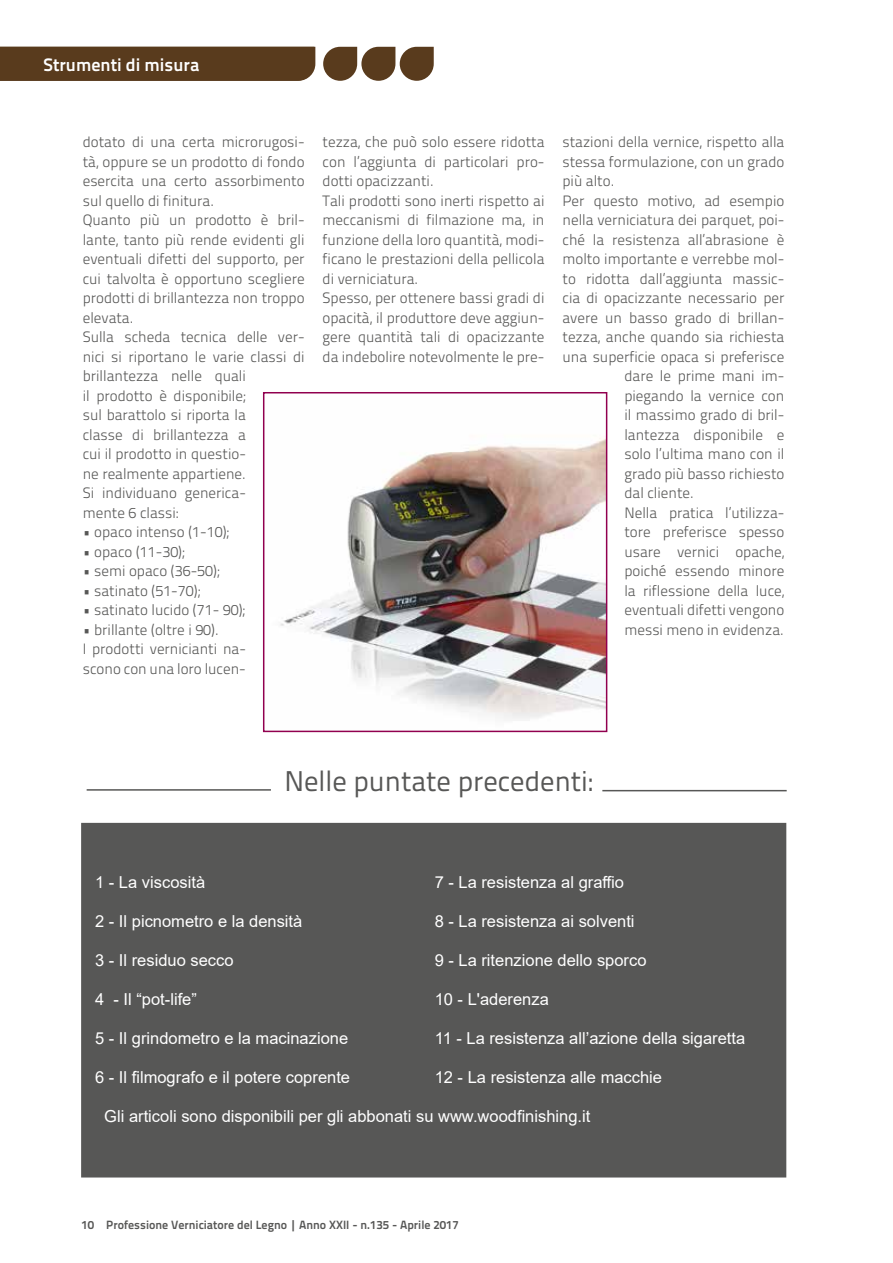
<style>
.page{position:relative;width:893px;height:1263px;background:#fff}
.page>*{position:absolute;margin:0;border:0;box-sizing:border-box;transform-origin:0 0}
.t1{font:28.5px "Titillium Text 22 L";color:#575756}
.t2{font:700 18px "Titillium Text 22 L";color:#fff}
.t3{font:16.5px "Arial";color:#fff}
.t4{font:300 15px/19.5px "Titillium Text 22 L";color:#575756}
.t5{font:700 12px "Titillium Text 22 L";color:#575756}
</style>
<div class="page">
<svg style="left:323px;top:47px;width:111px;height:34px"></svg>
<div style="left:0;top:47px;width:315px;height:34px;background:#593b1d"></div>
<hr style="left:87px;top:789px;width:184px;height:2px;background:#575756">
<div style="left:81px;top:823px;width:705px;height:354px;background:#575756"></div>
<img style="left:280px;top:438px;width:324px;height:281px">
<div style="left:263px;top:392px;width:344px;height:340px;border:2px solid #91004f"></div>
<hr style="left:602px;top:790px;width:185px;height:1px;background:#575756">
<p class="t2" style="left:44px;top:50px;width:157px">Strumenti di misura</p>
<p class="t4" style="left:83px;top:131px;width:223px">dotato di una certa microrugosi&shy;tà, oppure se un prodotto di fondo esercita una certo assorbimento sul quello di finitura.<br>Quanto più un prodotto è bril&shy;lante, tanto più rende evidenti gli eventuali difetti del supporto, per cui talvolta è opportuno scegliere prodotti di brillantezza non troppo elevata.<br>Sulla scheda tecnica delle ver&shy;nici si riportano le varie classi di brillantezza nelle quali<br>il prodotto è disponibile;<br>sul barattolo si riporta la<br>classe di brillantezza a<br>cui il prodotto in questio-<br>ne realmente appartiene.<br>Si individuano generica-<br>mente 6 classi:</p>
<p class="t4" style="left:83px;top:521px;width:148px">• opaco intenso (1-10);</p>
<p class="t4" style="left:83px;top:541px;width:104px">• opaco (11-30);</p>
<p class="t4" style="left:83px;top:560px;width:139px">• semi opaco (36-50);</p>
<p class="t4" style="left:83px;top:580px;width:119px">• satinato (51-70);</p>
<p class="t4" style="left:83px;top:599px;width:164px">• satinato lucido (71- 90);</p>
<p class="t4" style="left:83px;top:619px;width:165px">• brillante (oltre i 90).<br>I prodotti vernicianti na&shy;scono con una loro lucen-</p>
<p class="t4" style="left:323px;top:131px;width:223px">tezza, che può solo essere ridotta con l’aggiunta di particolari pro&shy;dotti opacizzanti.<br>Tali prodotti sono inerti rispetto ai meccanismi di filmazione ma, in funzione della loro quantità, modi&shy;ficano le prestazioni della pellicola di verniciatura.<br>Spesso, per ottenere bassi gradi di opacità, il produttore deve aggiun&shy;gere quantità tali di opacizzante da indebolire notevolmente le pre-</p>
<p class="t4" style="left:562px;top:131px;width:223px">stazioni della vernice, rispetto alla</p>
<p class="t4" style="left:562px;top:151px;width:223px">stessa formulazione, con un grado</p>
<p class="t4" style="left:562px;top:170px;width:53px">più alto.</p>
<p class="t4" style="left:562px;top:190px;width:223px">Per questo motivo, ad esempio</p>
<p class="t4" style="left:562px;top:209px;width:223px">nella verniciatura dei parquet, poi-</p>
<p class="t4" style="left:562px;top:229px;width:223px">ché la resistenza all’abrasione è</p>
<p class="t4" style="left:562px;top:248px;width:223px">molto importante e verrebbe mol-</p>
<p class="t4" style="left:562px;top:268px;width:223px">to ridotta dall’aggiunta massic-</p>
<p class="t4" style="left:562px;top:287px;width:223px">cia di opacizzante necessario per</p>
<p class="t4" style="left:562px;top:307px;width:223px">avere un basso grado di brillan-</p>
<p class="t4" style="left:562px;top:326px;width:223px">tezza, anche quando sia richiesta</p>
<p class="t4" style="left:562px;top:346px;width:223px">una superficie opaca si preferisce</p>
<p class="t4" style="left:624px;top:365px;width:161px">dare le prime mani im-</p>
<p class="t4" style="left:624px;top:385px;width:161px">piegando la vernice con</p>
<p class="t4" style="left:624px;top:404px;width:161px">il massimo grado di bril-</p>
<p class="t4" style="left:624px;top:424px;width:161px">lantezza disponibile e</p>
<p class="t4" style="left:624px;top:443px;width:161px">solo l’ultima mano con il</p>
<p class="t4" style="left:624px;top:463px;width:161px">grado più basso richiesto</p>
<p class="t4" style="left:624px;top:482px;width:71px">dal cliente.</p>
<p class="t4" style="left:624px;top:502px;width:161px">Nella pratica l’utilizza-</p>
<p class="t4" style="left:624px;top:521px;width:161px">tore preferisce spesso</p>
<p class="t4" style="left:624px;top:541px;width:161px">usare vernici opache,</p>
<p class="t4" style="left:624px;top:560px;width:161px">poiché essendo minore</p>
<p class="t4" style="left:624px;top:580px;width:161px">la riflessione della luce,</p>
<p class="t4" style="left:624px;top:599px;width:161px">eventuali difetti vengono</p>
<p class="t4" style="left:624px;top:619px;width:161px">messi meno in evidenza.</p>
<h1 class="t1" style="left:284px;top:759px;width:310px">Nelle puntate precedenti:</h1>
<p class="t3" style="left:435px;top:871px;width:191px">7 - La resistenza al graffio</p>
<p class="t3" style="left:435px;top:910px;width:201px">8 - La resistenza ai solventi</p>
<p class="t3" style="left:435px;top:949px;width:213px">9 - La ritenzione dello sporco</p>
<p class="t3" style="left:435px;top:988px;width:116px">10 - L'aderenza</p>
<p class="t3" style="left:435px;top:1027px;width:312px">11 - La resistenza all’azione della sigaretta</p>
<p class="t3" style="left:435px;top:1066px;width:229px">12 - La resistenza alle macchie</p>
<p class="t3" style="left:104px;top:1105px;width:488px">Gli articoli sono disponibili per gli abbonati su www.woodfinishing.it</p>
<p class="t3" style="left:95px;top:871px;width:112px">1 - La viscosità</p>
<p class="t3" style="left:95px;top:910px;width:209px">2 - Il picnometro e la densità</p>
<p class="t3" style="left:95px;top:949px;width:140px">3 - Il residuo secco</p>
<p class="t3" style="left:95px;top:988px;width:103px">4 - Il “pot-life”</p>
<p class="t3" style="left:95px;top:1027px;width:255px">5 - Il grindometro e la macinazione</p>
<p class="t3" style="left:95px;top:1066px;width:256px">6 - Il filmografo e il potere coprente</p>
<p class="t5" style="left:81px;top:1216px;width:379px">10 Professione Verniciatore del Legno | Anno XXII - n.135 - Aprile 2017</p>
</div>
